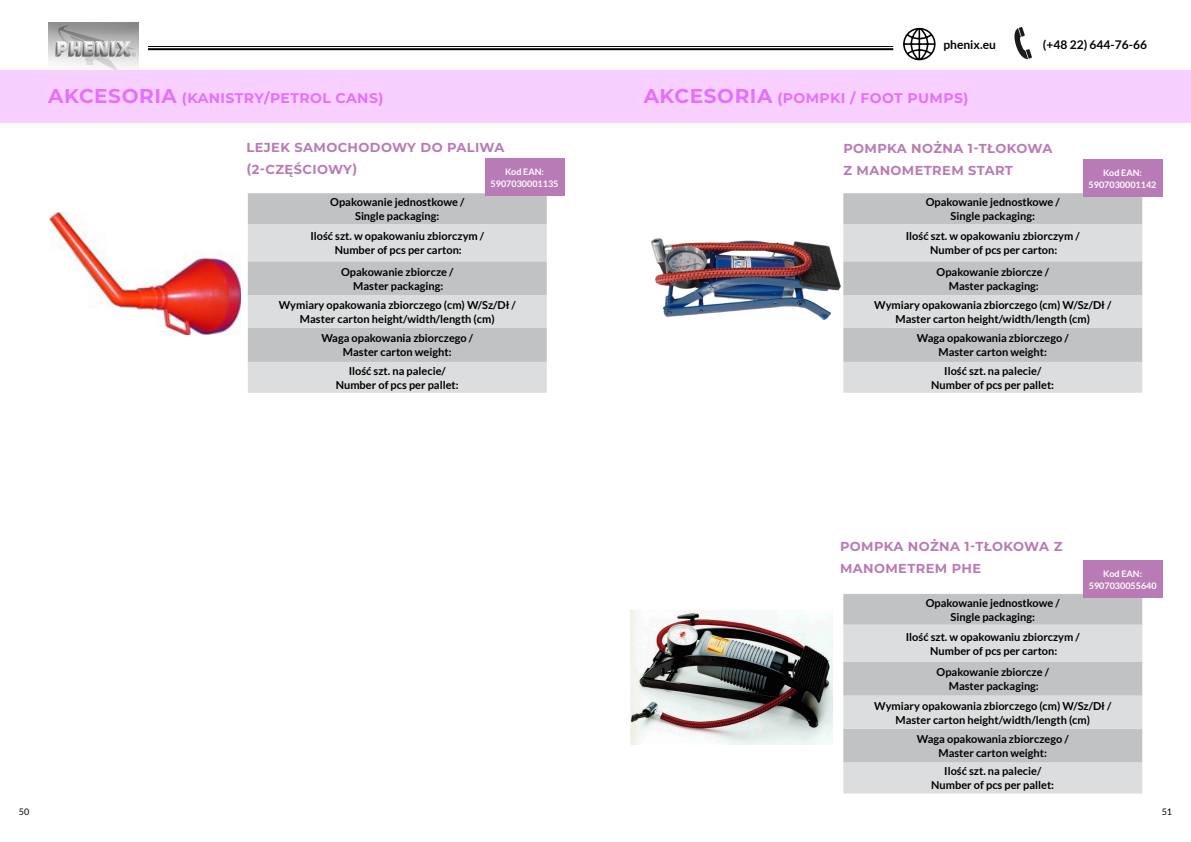
<style>
.page{position:relative;width:1191px;height:842px;background:#fff}
.page>*{position:absolute;margin:0;border:0;box-sizing:border-box;transform-origin:0 0}
.t1{font:700 14px "Montserrat";letter-spacing:.03em;color:#e570ff}
.tytuły_AKCESORIA{font:700 13px/22px "Montserrat";letter-spacing:.03em;color:#b97bb5}
.t2{font:700 12px "Lato";color:#000}
.tekst_w_tabeli{font:700 11px "Lato";color:#000}
.KOD_GAŚNICY{font:700 9px "Lato";color:#fff}
.t3{font:9px "Lato";color:#000}
.s1{font-size:20px}
</style>
<div class="page">
<hr style="left:148px;top:46px;width:745px;height:1px;background:#000">
<hr style="left:148px;top:48px;width:745px;height:2px;background:#000">
<img style="left:48px;top:23px;width:91px;height:47px">
<svg style="left:903px;top:27px;width:33px;height:34px"></svg>
<svg style="left:1014px;top:27px;width:18px;height:32px"></svg>
<div style="left:248px;top:193px;width:299px;height:31px;background:#c0c2c4"></div>
<svg style="left:248px;top:224px;width:299px;height:169px;fill:#dcddde"></svg>
<div style="left:843px;top:193px;width:299px;height:31px;background:#c0c2c4"></div>
<svg style="left:843px;top:224px;width:299px;height:169px;fill:#dcddde"></svg>
<div style="left:843px;top:594px;width:299px;height:31px;background:#c0c2c4"></div>
<svg style="left:843px;top:625px;width:299px;height:168px;fill:#dcddde"></svg>
<img style="left:49px;top:213px;width:191px;height:122px">
<img style="left:651px;top:239px;width:189px;height:80px">
<img style="left:631px;top:611px;width:201px;height:133px">
<div style="left:485px;top:158px;width:79px;height:37px;background:#b97bb5"></div>
<div style="left:1083px;top:560px;width:79px;height:37px;background:#b97bb5"></div>
<div style="left:1082px;top:160px;width:80px;height:37px;background:#b97bb5"></div>
<div style="left:0;top:70px;width:1191px;height:53px;background:#f8d0ff"></div>
<p class="t2" style="left:943px;top:37px;width:54px">phenix.eu</p>
<p class="t2" style="left:1043px;top:38px;width:105px">(+48 22) 644-76-66</p>
<p class="t1" style="left:48px;top:88px;width:337px"><span class="s1">AKCESORIA</span> (KANISTRY/PETROL CANS)</p>
<p class="t1" style="left:643px;top:88px;width:326px"><span class="s1">AKCESORIA</span> (POMPKI / FOOT PUMPS)</p>
<p class="tytuły_AKCESORIA" style="left:246px;top:136px;width:260px">LEJEK SAMOCHODOWY DO PALIWA (2-CZĘŚCIOWY)</p>
<p class="KOD_GAŚNICY" style="left:505px;top:166px;width:40px">Kod EAN:</p>
<p class="KOD_GAŚNICY" style="left:490px;top:178px;width:69px">5907030001135</p>
<p class="tytuły_AKCESORIA" style="left:843px;top:136px;width:211px">POMPKA NOŻNA 1-TŁOKOWA</p>
<p class="tytuły_AKCESORIA" style="left:843px;top:158px;width:171px">Z MANOMETREM START</p>
<p class="KOD_GAŚNICY" style="left:1103px;top:168px;width:40px">Kod EAN:</p>
<p class="KOD_GAŚNICY" style="left:1088px;top:180px;width:69px">5907030001142</p>
<p class="tekst_w_tabeli" style="left:330px;top:196px;width:136px">Opakowanie jednostkowe /</p>
<p class="tekst_w_tabeli" style="left:355px;top:210px;width:86px">Single packaging:</p>
<p class="tekst_w_tabeli" style="left:310px;top:230px;width:175px">Ilość szt. w opakowaniu zbiorczym /</p>
<p class="tekst_w_tabeli" style="left:335px;top:244px;width:129px">Number of pcs per carton:</p>
<p class="tekst_w_tabeli" style="left:341px;top:265px;width:114px">Opakowanie zbiorcze /</p>
<p class="tekst_w_tabeli" style="left:353px;top:279px;width:92px">Master packaging:</p>
<p class="tekst_w_tabeli" style="left:279px;top:299px;width:238px">Wymiary opakowania zbiorczego (cm) W/Sz/Dł /</p>
<p class="tekst_w_tabeli" style="left:300px;top:313px;width:196px">Master carton height/width/length (cm)</p>
<p class="tekst_w_tabeli" style="left:321px;top:332px;width:153px">Waga opakowania zbiorczego /</p>
<p class="tekst_w_tabeli" style="left:343px;top:346px;width:110px">Master carton weight:</p>
<p class="tekst_w_tabeli" style="left:349px;top:364px;width:98px">Ilość szt. na palecie/</p>
<p class="tekst_w_tabeli" style="left:336px;top:378px;width:124px">Number of pcs per pallet:</p>
<p class="tekst_w_tabeli" style="left:925px;top:196px;width:136px">Opakowanie jednostkowe /</p>
<p class="tekst_w_tabeli" style="left:950px;top:210px;width:86px">Single packaging:</p>
<p class="tekst_w_tabeli" style="left:905px;top:230px;width:175px">Ilość szt. w opakowaniu zbiorczym /</p>
<p class="tekst_w_tabeli" style="left:930px;top:244px;width:129px">Number of pcs per carton:</p>
<p class="tekst_w_tabeli" style="left:936px;top:265px;width:114px">Opakowanie zbiorcze /</p>
<p class="tekst_w_tabeli" style="left:948px;top:279px;width:92px">Master packaging:</p>
<p class="tekst_w_tabeli" style="left:874px;top:299px;width:238px">Wymiary opakowania zbiorczego (cm) W/Sz/Dł /</p>
<p class="tekst_w_tabeli" style="left:895px;top:313px;width:196px">Master carton height/width/length (cm)</p>
<p class="tekst_w_tabeli" style="left:917px;top:332px;width:153px">Waga opakowania zbiorczego /</p>
<p class="tekst_w_tabeli" style="left:938px;top:346px;width:110px">Master carton weight:</p>
<p class="tekst_w_tabeli" style="left:944px;top:364px;width:98px">Ilość szt. na palecie/</p>
<p class="tekst_w_tabeli" style="left:931px;top:378px;width:124px">Number of pcs per pallet:</p>
<p class="tytuły_AKCESORIA" style="left:840px;top:534px;width:224px">POMPKA NOŻNA 1-TŁOKOWA Z<br>MANOMETREM PHE</p>
<p class="KOD_GAŚNICY" style="left:1103px;top:568px;width:40px">Kod EAN:</p>
<p class="KOD_GAŚNICY" style="left:1088px;top:580px;width:69px">5907030055640</p>
<p class="tekst_w_tabeli" style="left:925px;top:596px;width:136px">Opakowanie jednostkowe /</p>
<p class="tekst_w_tabeli" style="left:950px;top:610px;width:86px">Single packaging:</p>
<p class="tekst_w_tabeli" style="left:905px;top:630px;width:175px">Ilość szt. w opakowaniu zbiorczym /</p>
<p class="tekst_w_tabeli" style="left:930px;top:644px;width:129px">Number of pcs per carton:</p>
<p class="tekst_w_tabeli" style="left:936px;top:666px;width:114px">Opakowanie zbiorcze /</p>
<p class="tekst_w_tabeli" style="left:948px;top:680px;width:92px">Master packaging:</p>
<p class="tekst_w_tabeli" style="left:874px;top:699px;width:238px">Wymiary opakowania zbiorczego (cm) W/Sz/Dł /</p>
<p class="tekst_w_tabeli" style="left:895px;top:713px;width:196px">Master carton height/width/length (cm)</p>
<p class="tekst_w_tabeli" style="left:917px;top:733px;width:153px">Waga opakowania zbiorczego /</p>
<p class="tekst_w_tabeli" style="left:938px;top:747px;width:110px">Master carton weight:</p>
<p class="tekst_w_tabeli" style="left:944px;top:765px;width:98px">Ilość szt. na palecie/</p>
<p class="tekst_w_tabeli" style="left:931px;top:779px;width:124px">Number of pcs per pallet:</p>
<p class="t3" style="left:19px;top:807px;width:12px">50</p>
<p class="t3" style="left:1161px;top:807px;width:12px">51</p>
</div>
